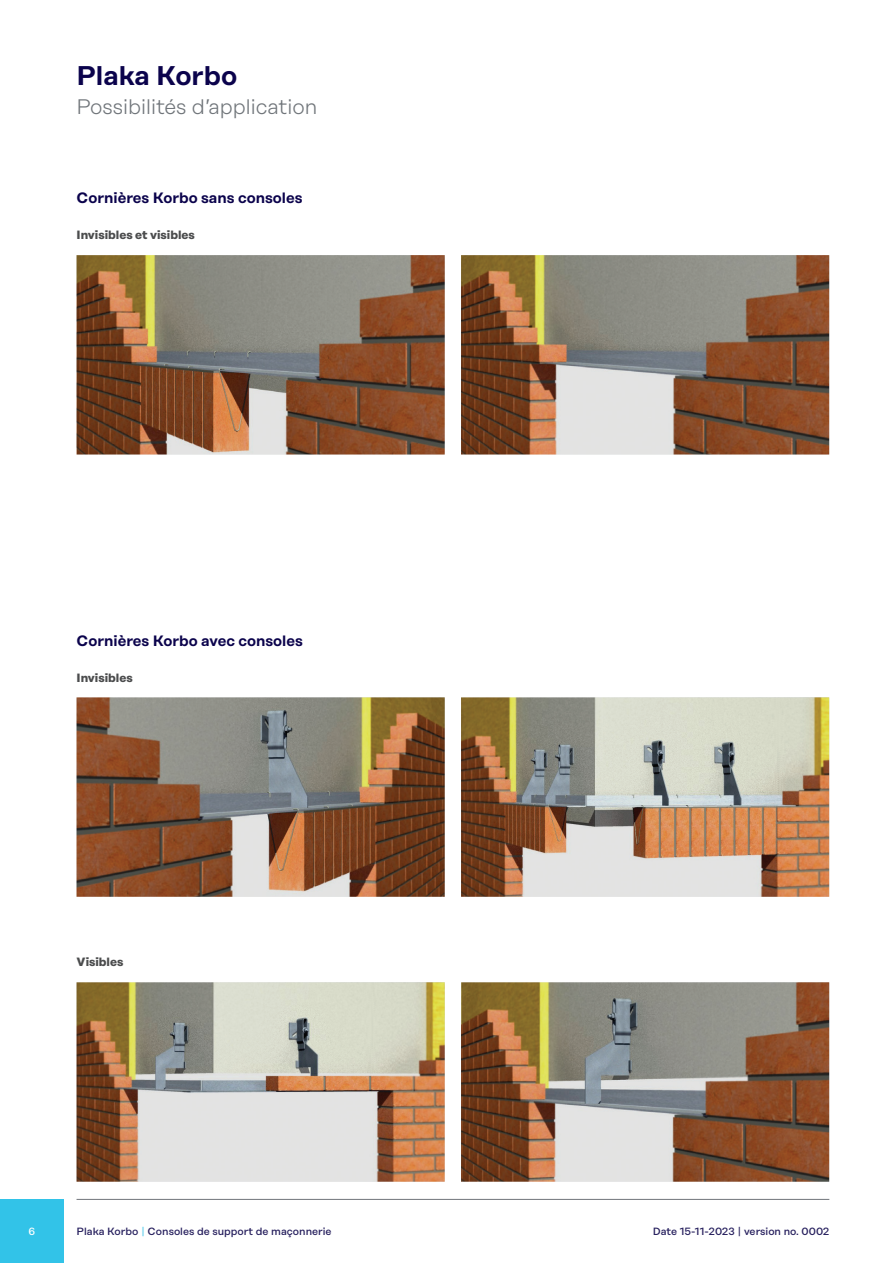
<style>
.page{position:relative;width:893px;height:1263px;background:#fff}
.page>*{position:absolute;margin:0;border:0;box-sizing:border-box;transform-origin:0 0}
.t1{font:600 27px "Rational Display";color:#0b034c}
.t2{font:300 21px "Rational Display";color:#70757a}
.t3{font:600 15px "Rational Display";color:#0b034c}
.t4{font:700 12px "Rational Display";color:#4b4c4d}
.t5{font:500 10.5px "Rational Display";color:#27205e}
.t6{font:500 10.5px "Rational Display";color:#fff}
.s1{color:#58caeb}
</style>
<div class="page">
<hr style="left:77px;top:1199px;width:752px;height:1px;background:#70757a">
<div style="left:0;top:1199px;width:64px;height:64px;background:#32c3e8"></div>
<img style="left:77px;top:697px;width:368px;height:200px">
<img style="left:77px;top:982px;width:368px;height:200px">
<img style="left:461px;top:697px;width:368px;height:200px">
<img style="left:461px;top:982px;width:368px;height:200px">
<img style="left:77px;top:255px;width:368px;height:199px">
<img style="left:461px;top:255px;width:368px;height:199px">
<h1 class="t1" style="left:77px;top:60px;width:162px">Plaka Korbo</h1>
<h2 class="t2" style="left:77px;top:95px;width:242px">Possibilités d’application</h2>
<h3 class="t3" style="left:77px;top:189px;width:227px">Cornières Korbo sans consoles</h3>
<p class="t4" style="left:77px;top:228px;width:120px">Invisibles et visibles</p>
<h3 class="t3" style="left:77px;top:631px;width:228px">Cornières Korbo avec consoles</h3>
<p class="t4" style="left:77px;top:670px;width:58px">Invisibles</p>
<p class="t4" style="left:77px;top:955px;width:48px">Visibles</p>
<p class="t6" style="left:29px;top:1225px;width:8px">6</p>
<p class="t5" style="left:77px;top:1225px;width:257px">Plaka Korbo <span class="s1">|</span> Consoles de support de maçonnerie</p>
<p class="t5" style="left:653px;top:1225px;width:178px">Date 15-11-2023 | version no. 0002</p>
</div>
